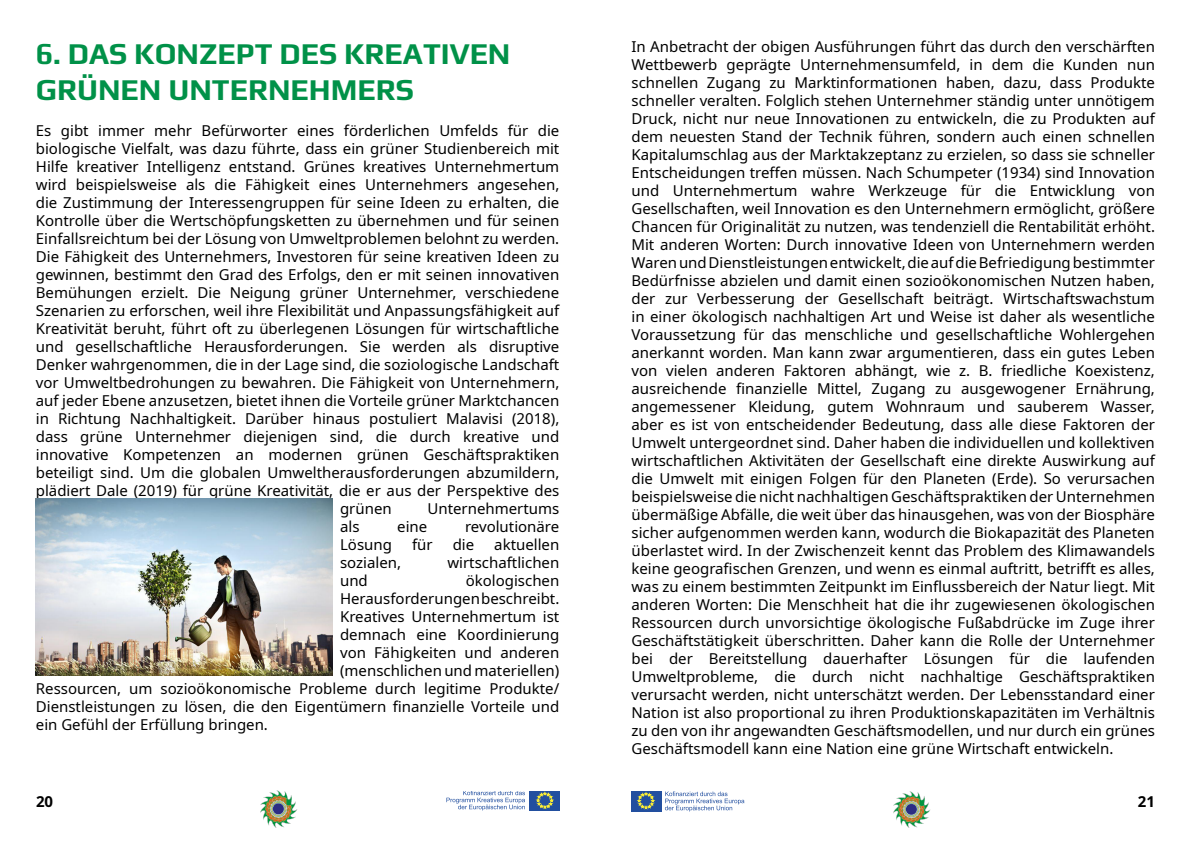
<style>
.page{position:relative;width:1191px;height:842px;background:#fff}
.page>*{position:absolute;margin:0;border:0;box-sizing:border-box;transform-origin:0 0}
.t1{font:700 30px/36px "Play";color:#009148}
.t2{font:15px/18px "Noto Sans";color:#000;text-align:justify}
.t3{font:700 15px "Noto Sans";color:#000}
</style>
<div class="page">
<div style="left:631px;top:791px;width:30px;height:20px;background:#224f9f"></div>
<svg style="left:637px;top:792px;width:17px;height:17px"></svg>
<svg style="left:665px;top:791px;width:79px;height:20px"></svg>
<div style="left:529px;top:791px;width:31px;height:20px;background:#224f9f"></div>
<svg style="left:536px;top:792px;width:17px;height:16px"></svg>
<svg style="left:446px;top:791px;width:79px;height:19px"></svg>
<img style="left:893px;top:791px;width:37px;height:37px">
<img style="left:261px;top:791px;width:37px;height:36px">
<img style="left:36px;top:498px;width:296px;height:178px">
<h1 class="t1" style="left:36px;top:34px;width:476px">6. DAS KONZEPT DES KREATIVEN<br>GRÜNEN UNTERNEHMERS</h1>
<p class="t2" style="left:36px;top:122px;width:525px">Es gibt immer mehr Befürworter eines förderlichen Umfelds für die</p>
<p class="t2" style="left:36px;top:140px;width:525px">biologische Vielfalt, was dazu führte, dass ein grüner Studienbereich mit</p>
<p class="t2" style="left:36px;top:158px;width:525px">Hilfe kreativer Intelligenz entstand. Grünes kreatives Unternehmertum</p>
<p class="t2" style="left:36px;top:176px;width:525px">wird beispielsweise als die Fähigkeit eines Unternehmers angesehen,</p>
<p class="t2" style="left:36px;top:194px;width:525px">die Zustimmung der Interessengruppen für seine Ideen zu erhalten, die</p>
<p class="t2" style="left:36px;top:212px;width:525px">Kontrolle über die Wertschöpfungsketten zu übernehmen und für seinen</p>
<p class="t2" style="left:36px;top:230px;width:525px">Einfallsreichtum bei der Lösung von Umweltproblemen belohnt zu werden.</p>
<p class="t2" style="left:36px;top:248px;width:525px">Die Fähigkeit des Unternehmers, Investoren für seine kreativen Ideen zu</p>
<p class="t2" style="left:36px;top:266px;width:525px">gewinnen, bestimmt den Grad des Erfolgs, den er mit seinen innovativen</p>
<p class="t2" style="left:36px;top:284px;width:525px">Bemühungen erzielt. Die Neigung grüner Unternehmer, verschiedene</p>
<p class="t2" style="left:36px;top:302px;width:525px">Szenarien zu erforschen, weil ihre Flexibilität und Anpassungsfähigkeit auf</p>
<p class="t2" style="left:36px;top:320px;width:525px">Kreativität beruht, führt oft zu überlegenen Lösungen für wirtschaftliche</p>
<p class="t2" style="left:36px;top:338px;width:525px">und gesellschaftliche Herausforderungen. Sie werden als disruptive</p>
<p class="t2" style="left:36px;top:356px;width:525px">Denker wahrgenommen, die in der Lage sind, die soziologische Landschaft</p>
<p class="t2" style="left:36px;top:374px;width:525px">vor Umweltbedrohungen zu bewahren. Die Fähigkeit von Unternehmern,</p>
<p class="t2" style="left:36px;top:392px;width:525px">auf jeder Ebene anzusetzen, bietet ihnen die Vorteile grüner Marktchancen</p>
<p class="t2" style="left:36px;top:410px;width:525px">in Richtung Nachhaltigkeit. Darüber hinaus postuliert Malavisi (2018),</p>
<p class="t2" style="left:36px;top:428px;width:525px">dass grüne Unternehmer diejenigen sind, die durch kreative und</p>
<p class="t2" style="left:36px;top:446px;width:525px">innovative Kompetenzen an modernen grünen Geschäftspraktiken</p>
<p class="t2" style="left:36px;top:464px;width:525px">beteiligt sind. Um die globalen Umweltherausforderungen abzumildern,</p>
<p class="t2" style="left:36px;top:482px;width:525px">plädiert Dale (2019) für grüne Kreativität, die er aus der Perspektive des</p>
<p class="t2" style="left:340px;top:500px;width:53px">grünen</p>
<p class="t2" style="left:427px;top:500px;width:133px">Unternehmertums</p>
<p class="t2" style="left:340px;top:518px;width:21px">als</p>
<p class="t2" style="left:397px;top:518px;width:32px">eine</p>
<p class="t2" style="left:465px;top:518px;width:96px">revolutionäre</p>
<p class="t2" style="left:340px;top:536px;width:53px">Lösung</p>
<p class="t2" style="left:412px;top:536px;width:22px">für</p>
<p class="t2" style="left:453px;top:536px;width:23px">die</p>
<p class="t2" style="left:494px;top:536px;width:67px">aktuellen</p>
<p class="t2" style="left:340px;top:554px;width:63px">sozialen,</p>
<p class="t2" style="left:447px;top:554px;width:113px">wirtschaftlichen</p>
<p class="t2" style="left:340px;top:572px;width:29px">und</p>
<p class="t2" style="left:466px;top:572px;width:95px">ökologischen</p>
<p class="t2" style="left:340px;top:590px;width:221px">Herausforderungen beschreibt.</p>
<p class="t2" style="left:340px;top:608px;width:221px">Kreatives Unternehmertum ist</p>
<p class="t2" style="left:340px;top:626px;width:221px">demnach eine Koordinierung</p>
<p class="t2" style="left:340px;top:644px;width:221px">von Fähigkeiten und anderen</p>
<p class="t2" style="left:340px;top:662px;width:221px">(menschlichen und materiellen)</p>
<p class="t2" style="left:36px;top:680px;width:525px">Ressourcen, um sozioökonomische Probleme durch legitime Produkte/</p>
<p class="t2" style="left:36px;top:698px;width:525px">Dienstleistungen zu lösen, die den Eigentümern finanzielle Vorteile und</p>
<p class="t2" style="left:36px;top:716px;width:234px">ein Gefühl der Erfüllung bringen.</p>
<p class="t2" style="left:631px;top:38px;width:525px">In Anbetracht der obigen Ausführungen führt das durch den verschärften Wettbewerb geprägte Unternehmensumfeld, in dem die Kunden nun schnellen Zugang zu Marktinformationen haben, dazu, dass Produkte schneller veralten. Folglich stehen Unternehmer ständig unter unnötigem Druck, nicht nur neue Innovationen zu entwickeln, die zu Produkten auf dem neuesten Stand der Technik führen, sondern auch einen schnellen Kapitalumschlag aus der Marktakzeptanz zu erzielen, so dass sie schneller Entscheidungen treffen müssen. Nach Schumpeter (1934) sind Innovation und Unternehmertum wahre Werkzeuge für die Entwicklung von Gesellschaften, weil Innovation es den Unternehmern ermöglicht, größere Chancen für Originalität zu nutzen, was tendenziell die Rentabilität erhöht.<br>Mit anderen Worten: Durch innovative Ideen von Unternehmern werden Waren und Dienstleistungen entwickelt, die auf die Befriedigung bestimmter Bedürfnisse abzielen und damit einen sozioökonomischen Nutzen haben, der zur Verbesserung der Gesellschaft beiträgt. Wirtschaftswachstum in einer ökologisch nachhaltigen Art und Weise ist daher als wesentliche Voraussetzung für das menschliche und gesellschaftliche Wohlergehen anerkannt worden. Man kann zwar argumentieren, dass ein gutes Leben von vielen anderen Faktoren abhängt, wie z. B. friedliche Koexistenz, ausreichende finanzielle Mittel, Zugang zu ausgewogener Ernährung, angemessener Kleidung, gutem Wohnraum und sauberem Wasser, aber es ist von entscheidender Bedeutung, dass alle diese Faktoren der Umwelt untergeordnet sind. Daher haben die individuellen und kollektiven wirtschaftlichen Aktivitäten der Gesellschaft eine direkte Auswirkung auf die Umwelt mit einigen Folgen für den Planeten (Erde). So verursachen beispielsweise die nicht nachhaltigen Geschäftspraktiken der Unternehmen übermäßige Abfälle, die weit über das hinausgehen, was von der Biosphäre sicher aufgenommen werden kann, wodurch die Biokapazität des Planeten überlastet wird. In der Zwischenzeit kennt das Problem des Klimawandels keine geografischen Grenzen, und wenn es einmal auftritt, betrifft es alles, was zu einem bestimmten Zeitpunkt im Einflussbereich der Natur liegt. Mit anderen Worten: Die Menschheit hat die ihr zugewiesenen ökologischen Ressourcen durch unvorsichtige ökologische Fußabdrücke im Zuge ihrer Geschäftstätigkeit überschritten. Daher kann die Rolle der Unternehmer bei der Bereitstellung dauerhafter Lösungen für die laufenden Umweltprobleme, die durch nicht nachhaltige Geschäftspraktiken verursacht werden, nicht unterschätzt werden. Der Lebensstandard einer Nation ist also proportional zu ihren Produktionskapazitäten im Verhältnis zu den von ihr angewandten Geschäftsmodellen, und nur durch ein grünes Geschäftsmodell kann eine Nation eine grüne Wirtschaft entwickeln.</p>
<p class="t3" style="left:36px;top:791px;width:19px">20</p>
<p class="t3" style="left:1137px;top:791px;width:19px">21</p>
</div>
